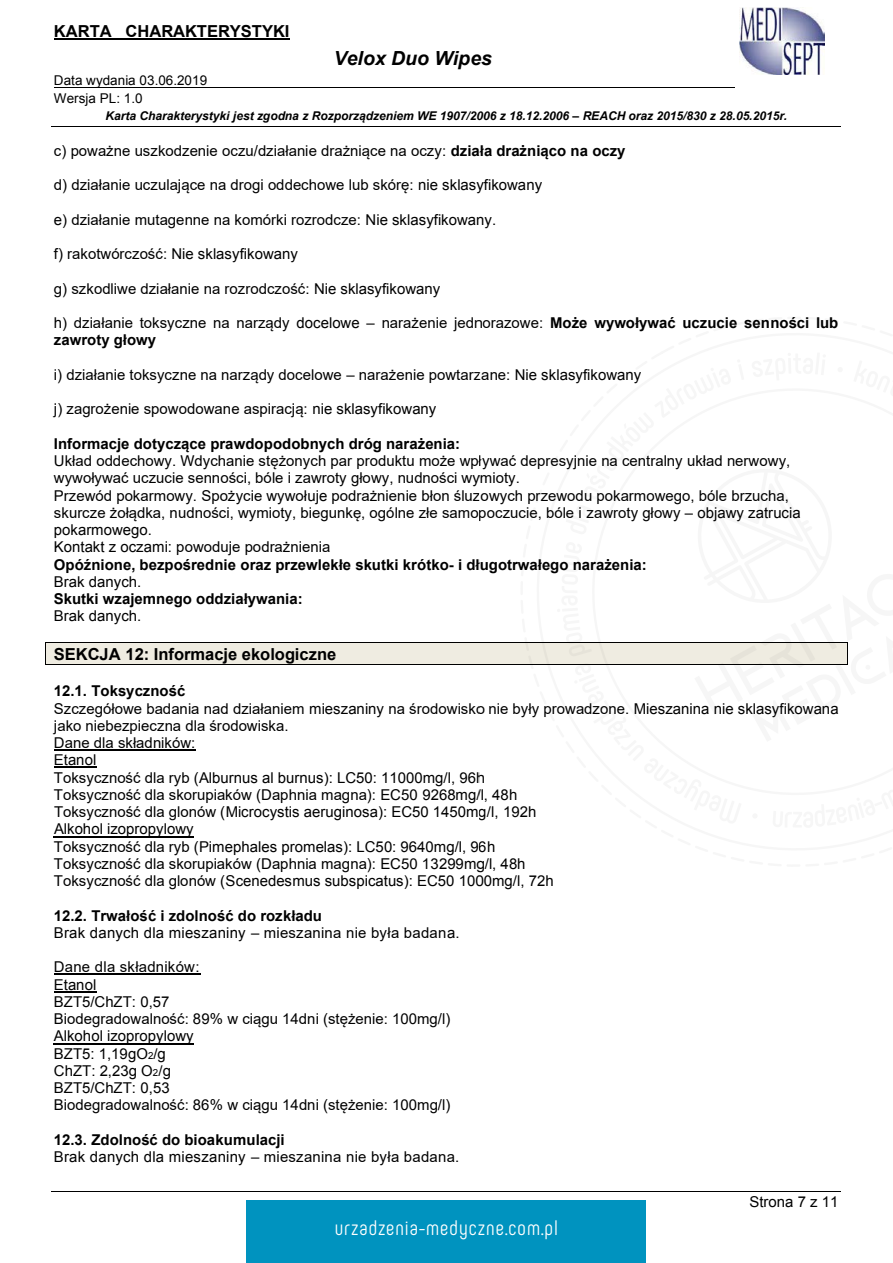
<style>
.page{position:relative;width:893px;height:1263px;background:#fff}
.page>*{position:absolute;margin:0;border:0;box-sizing:border-box;transform-origin:0 0}
.t1{font:21px "Phenomena";letter-spacing:.05em;color:#fff}
.t2{font:italic 700 19.5px "Arial";color:#000}
.t3{font:700 16.5px "Arial";letter-spacing:-.005em;color:#000}
.t4{font:15px/17.2px "Arial";color:#000}
.t5{font:700 15px "Arial";color:#000}
.t6{font:13.5px/17.9px "Arial";color:#000}
.t7{font:italic 700 12px "Arial";letter-spacing:-.005em;color:#000}
.s1{font-weight:700}
.s2{font-size:9.75px}
</style>
<div class="page">
<hr style="left:54px;top:39px;width:236px;height:1px;background:#000">
<hr style="left:54px;top:87px;width:680px;height:1px;background:#000">
<hr style="left:52px;top:126px;width:789px;height:1px;background:#000">
<hr style="left:52px;top:1191px;width:789px;height:1px;background:#000">
<img style="left:740px;top:8px;width:84px;height:66px">
<div style="left:46px;top:643px;width:801px;height:21px;background:#efece1"></div>
<hr style="left:46px;top:642px;width:801px;height:1px;background:#000">
<hr style="left:46px;top:664px;width:801px;height:1px;background:#000">
<svg style="left:45px;top:642px;width:1px;height:23px"></svg>
<hr style="left:54px;top:750px;width:142px;height:1px;background:#000">
<hr style="left:54px;top:767px;width:42px;height:1px;background:#000">
<hr style="left:54px;top:836px;width:140px;height:1px;background:#000">
<hr style="left:54px;top:974px;width:146px;height:1px;background:#000">
<hr style="left:54px;top:991px;width:42px;height:1px;background:#000">
<hr style="left:54px;top:1043px;width:140px;height:1px;background:#000">
<div style="left:247px;top:1201px;width:399px;height:62px;background:#0093bf"></div>
<p class="t3" style="left:54px;top:20px;width:237px">KARTA CHARAKTERYSTYKI</p>
<h2 class="t2" style="left:334px;top:46px;width:160px">Velox Duo Wipes</h2>
<p class="t6" style="left:54px;top:72px;width:155px">Data wydania 03.06.2019<br>Wersja PL: 1.0</p>
<p class="t7" style="left:106px;top:108px;width:683px">Karta Charakterystyki jest zgodna z Rozporządzeniem WE 1907/2006 z 18.12.2006 – REACH oraz 2015/830 z 28.05.2015r.</p>
<p class="t4" style="left:54px;top:142px;width:573px">c) poważne uszkodzenie oczu/działanie drażniące na oczy: <span class="s1">działa drażniąco na oczy</span></p>
<p class="t4" style="left:54px;top:176px;width:490px">d) działanie uczulające na drogi oddechowe lub skórę: nie sklasyfikowany</p>
<p class="t4" style="left:54px;top:211px;width:444px">e) działanie mutagenne na komórki rozrodcze: Nie sklasyfikowany.</p>
<p class="t4" style="left:54px;top:245px;width:245px">f) rakotwórczość: Nie sklasyfikowany</p>
<p class="t4" style="left:54px;top:280px;width:388px">g) szkodliwe działanie na rozrodczość: Nie sklasyfikowany</p>
<p class="t4" style="left:54px;top:314px;width:786px">h) działanie toksyczne na narządy docelowe – narażenie jednorazowe: <span class="s1">Może wywoływać uczucie senności lub zawroty głowy</span></p>
<p class="t4" style="left:54px;top:366px;width:589px">i) działanie toksyczne na narządy docelowe – narażenie powtarzane: Nie sklasyfikowany</p>
<p class="t4" style="left:54px;top:400px;width:384px">j) zagrożenie spowodowane aspiracją: nie sklasyfikowany</p>
<p class="t5" style="left:54px;top:434px;width:408px">Informacje dotyczące prawdopodobnych dróg narażenia:</p>
<p class="t4" style="left:54px;top:452px;width:748px">Układ oddechowy. Wdychanie stężonych par produktu może wpływać depresyjnie na centralny układ nerwowy, wywoływać uczucie senności, bóle i zawroty głowy, nudności wymioty.<br>Przewód pokarmowy. Spożycie wywołuje podrażnienie błon śluzowych przewodu pokarmowego, bóle brzucha, skurcze żołądka, nudności, wymioty, biegunkę, ogólne złe samopoczucie, bóle i zawroty głowy – objawy zatrucia pokarmowego.<br>Kontakt z oczami: powoduje podrażnienia</p>
<p class="t5" style="left:54px;top:554px;width:594px">Opóźnione, bezpośrednie oraz przewlekłe skutki krótko- i długotrwałego narażenia:</p>
<p class="t4" style="left:54px;top:573px;width:89px">Brak danych.</p>
<p class="t5" style="left:54px;top:589px;width:250px">Skutki wzajemnego oddziaływania:</p>
<p class="t4" style="left:54px;top:608px;width:89px">Brak danych.</p>
<p class="t3" style="left:54px;top:643px;width:284px">SEKCJA 12: Informacje ekologiczne</p>
<p class="t5" style="left:54px;top:681px;width:133px">12.1. Toksyczność</p>
<p class="t4" style="left:54px;top:700px;width:786px">Szczegółowe badania nad działaniem mieszaniny na środowisko nie były prowadzone. Mieszanina nie sklasyfikowana jako niebezpieczna dla środowiska.<br>Dane dla składników:<br>Etanol<br>Toksyczność dla ryb (Alburnus al burnus): LC50: 11000mg/l, 96h<br>Toksyczność dla skorupiaków (Daphnia magna): EC50 9268mg/l, 48h<br>Toksyczność dla glonów (Microcystis aeruginosa): EC50 1450mg/l, 192h<br>Alkohol izopropylowy<br>Toksyczność dla ryb (Pimephales promelas): LC50: 9640mg/l, 96h<br>Toksyczność dla skorupiaków (Daphnia magna): EC50 13299mg/l, 48h<br>Toksyczność dla glonów (Scenedesmus subspicatus): EC50 1000mg/l, 72h</p>
<p class="t5" style="left:54px;top:905px;width:270px">12.2. Trwałość i zdolność do rozkładu</p>
<p class="t4" style="left:54px;top:924px;width:407px">Brak danych dla mieszaniny – mieszanina nie była badana.</p>
<p class="t4" style="left:54px;top:958px;width:398px">Dane dla składników:<br>Etanol<br>BZT5/ChZT: 0,57<br>Biodegradowalność: 89% w ciągu 14dni (stężenie: 100mg/l)<br>Alkohol izopropylowy<br>BZT5: 1,19gO<span class="s2">2</span>/g<br>ChZT: 2,23g O<span class="s2">2</span>/g<br>BZT5/ChZT: 0,53<br>Biodegradowalność: 86% w ciągu 14dni (stężenie: 100mg/l)</p>
<p class="t5" style="left:54px;top:1129px;width:232px">12.3. Zdolność do bioakumulacji</p>
<p class="t4" style="left:54px;top:1148px;width:407px">Brak danych dla mieszaniny – mieszanina nie była badana.</p>
<h1 class="t1" style="left:335px;top:1215px;width:225px">urzadzenia-medyczne.com.pl</h1>
<p class="t4" style="left:749px;top:1193px;width:91px">Strona 7 z 11</p>
</div>
